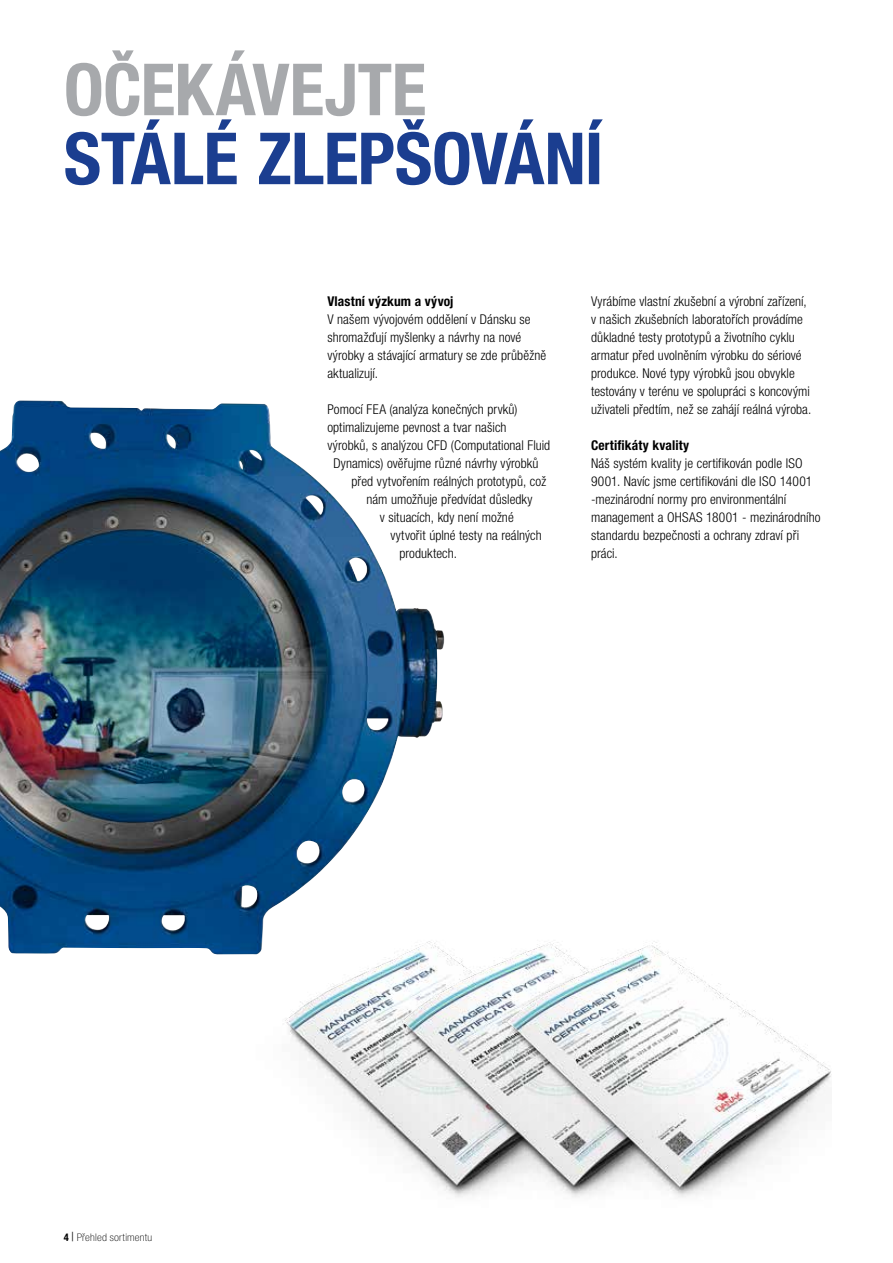
<style>
.page{position:relative;width:893px;height:1263px;background:#fff}
.page>*{position:absolute;margin:0;border:0;box-sizing:border-box;transform-origin:0 0}
.t1{font:700 condensed 72px "Helvetica Neue LT Pro";letter-spacing:-.005em;color:#1b3e90}
.t2{font:700 condensed 72px "Helvetica Neue LT Pro";letter-spacing:-.005em;color:#a7a9ac}
.t3{font:300 condensed 13.5px/18px "Helvetica Neue LT Pro";letter-spacing:.005em;color:#000}
.t4{font:700 condensed 13.5px "Helvetica Neue LT Pro";letter-spacing:.01em;color:#000}
.t5{font:100 condensed 10.5px "Helvetica Neue LT Pro";letter-spacing:.02em;color:#000;scale:1.1 1}
.s1{font-weight:700}
.s2{font-family:"Times New Roman";font-weight:700;font-stretch:normal}
</style>
<div class="page">
<img style="left:0;top:400px;width:444px;height:554px">
<img style="left:213px;top:933px;width:117px;height:143px">
<img style="left:330px;top:933px;width:106px;height:249px">
<img style="left:436px;top:933px;width:396px;height:264px">
<h1 class="t2" style="left:64px;top:46px;width:364px">OČEKÁVEJTE</h1>
<h1 class="t1" style="left:64px;top:115px;width:541px">STÁLÉ ZLEPŠOVÁNÍ</h1>
<p class="t4" style="left:327px;top:293px;width:128px">Vlastní výzkum a vývoj</p>
<p class="t3" style="left:327px;top:310px;width:220px">V našem vývojovém oddělení v Dánsku se shromažďují myšlenky a návrhy na nové výrobky a stávající armatury se zde průběžně aktualizují.</p>
<p class="t3" style="left:327px;top:400px;width:192px">Pomocí FEA (analýza konečných prvků)</p>
<p class="t3" style="left:327px;top:418px;width:181px">optimalizujeme pevnost a tvar našich</p>
<p class="t3" style="left:327px;top:436px;width:224px">výrobků, s analýzou CFD (Computational Fluid</p>
<p class="t3" style="left:333px;top:454px;width:207px">Dynamics) ověřujme různé návrhy výrobků</p>
<p class="t3" style="left:351px;top:472px;width:196px">před vytvořením reálných prototypů, což</p>
<p class="t3" style="left:366px;top:490px;width:168px">nám umožňuje předvídat důsledky</p>
<p class="t3" style="left:380px;top:508px;width:135px">v situacích, kdy není možné</p>
<p class="t3" style="left:390px;top:526px;width:153px">vytvořit úplné testy na reálných</p>
<p class="t3" style="left:399px;top:544px;width:59px">produktech.</p>
<p class="t3" style="left:591px;top:292px;width:222px">Vyrábíme vlastní zkušební a výrobní zařízení, v našich zkušebních laboratořích provádíme důkladné testy prototypů a životního cyklu armatur před uvolněním výrobku do sériové produkce. Nové typy výrobků jsou obvykle testovány v terénu ve spolupráci s koncovými uživateli předtím, než se zahájí reálná výroba.</p>
<p class="t4" style="left:591px;top:437px;width:100px">Certifikáty kvality</p>
<p class="t3" style="left:591px;top:454px;width:231px">Náš systém kvality je certifikován podle ISO 9001. Navíc jsme certifikováni dle ISO 14001 -mezinárodní normy pro environmentální management a OHSAS 18001 - mezinárodního standardu bezpečnosti a ochrany zdraví při práci.</p>
<p class="t5" style="left:64px;top:1231px;width:82px"><span class="s1">4</span> <span class="s2">|</span> Přehled sortimentu</p>
</div>
